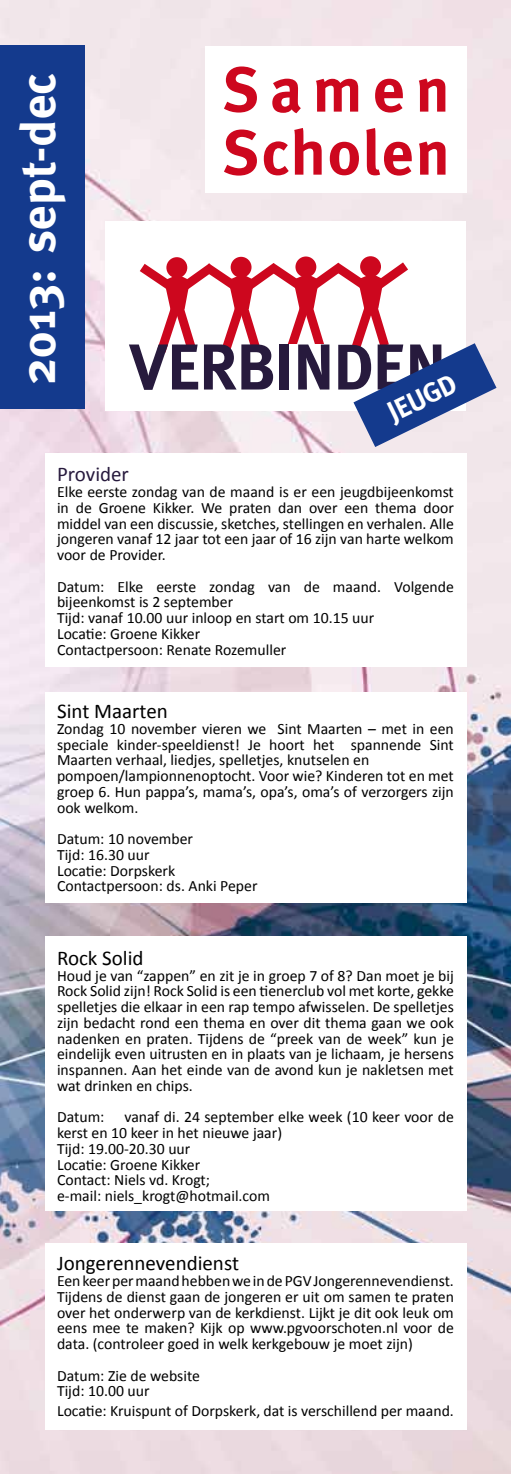
<style>
.page{position:relative;width:511px;height:1474px;background:#fff}
.page>*{position:absolute;margin:0;border:0;box-sizing:border-box;transform-origin:0 0}
.t1{font:700 64.75px "Meta";color:#271a3d}
.t2{font:700 63px/63px "Meta";letter-spacing:.035em;color:#cd071e}
.t3{font:700 49px "Meta";color:#fff}
.t4{font:700 28px "Meta";color:#fff}
.t5{font:21px "Calibri";color:#000}
.t6{font:21px "Calibri";color:#271a3d}
.t7{font:15.75px/15.8px "Calibri";color:#000}
</style>
<div class="page">
<img style="left:0;top:0;width:511px;height:1473px">
<div style="left:0;top:45px;width:84px;height:363px;background:#143a8d"></div>
<div style="left:205px;top:46px;width:262px;height:146px;background:#fff"></div>
<div style="left:45px;top:453px;width:421px;height:214px;background:#fff"></div>
<div style="left:45px;top:936px;width:421px;height:274px;background:#fff"></div>
<div style="left:105px;top:221px;width:361px;height:190px;background:#fff"></div>
<svg style="left:130px;top:254px;width:366px;height:193px"></svg>
<div style="left:45px;top:692px;width:421px;height:211px;background:#fff"></div>
<div style="left:45px;top:1243px;width:421px;height:186px;background:#fff"></div>
<h3 class="t3" style="left:10px;top:384px;width:312px;rotate:-90deg">2013: sept-dec</h3>
<h2 class="t2" style="left:223px;top:58px;width:228px">Samen<br>Scholen</h2>
<h1 class="t1" style="left:129px;top:329px;width:318px">VERBINDEN</h1>
<h3 class="t4" style="left:382px;top:399px;width:74px;rotate:-26deg">JEUGD</h3>
<h3 class="t6" style="left:57px;top:461px;width:73px">Provider</h3>
<p class="t7" style="left:57px;top:483px;width:398px;text-align:justify">Elke eerste zondag van de maand is er een jeugdbijeenkomst in de Groene Kikker. We praten dan over een thema door middel van een discussie, sketches, stellingen en verhalen. Alle jongeren vanaf 12 jaar tot een jaar of 16 zijn van harte welkom voor de Provider.</p>
<p class="t7" style="left:57px;top:578px;width:398px">Datum: Elke eerste zondag van de maand. Volgende bijeenkomst is 2 september<br>Tijd: vanaf 10.00 uur inloop en start om 10.15 uur<br>Locatie: Groene Kikker<br>Contactpersoon: Renate Rozemuller</p>
<h3 class="t5" style="left:57px;top:698px;width:112px">Sint Maarten</h3>
<p class="t7" style="left:57px;top:720px;width:398px">Zondag 10 november vieren we Sint Maarten – met in een speciale kinder-speeldienst! Je hoort het spannende Sint Maarten verhaal, liedjes, spelletjes, knutselen en pompoen/lampionnenoptocht. Voor wie? Kinderen tot en met groep 6. Hun pappa’s, mama’s, opa’s, oma’s of verzorgers zijn ook welkom.</p>
<p class="t7" style="left:57px;top:830px;width:202px">Datum: 10 november<br>Tijd: 16.30 uur<br>Locatie: Dorpskerk<br>Contactpersoon: ds. Anki Peper</p>
<h3 class="t5" style="left:57px;top:944px;width:88px">Rock Solid</h3>
<p class="t7" style="left:57px;top:966px;width:398px;text-align:justify">Houd je van “zappen” en zit je in groep 7 of 8? Dan moet je bij Rock Solid zijn! Rock Solid is een tienerclub vol met korte, gekke spelletjes die elkaar in een rap tempo afwisselen. De spelletjes zijn bedacht rond een thema en over dit thema gaan we ook nadenken en praten. Tijdens de “preek van de week” kun je eindelijk even uitrusten en in plaats van je lichaam, je hersens inspannen. Aan het einde van de avond kun je nakletsen met wat drinken en chips.</p>
<p class="t7" style="left:57px;top:1108px;width:49px">Datum:</p>
<p class="t7" style="left:57px;top:1108px;width:398px;text-indent:67px">vanaf di. 24 september elke week (10 keer voor de kerst en 10 keer in het nieuwe jaar)<br>Tijd: 19.00-20.30 uur<br>Locatie: Groene Kikker<br>Contact: Niels vd. Krogt;<br>e-mail: niels_krogt@hotmail.com</p>
<h3 class="t5" style="left:57px;top:1250px;width:183px">Jongerennevendienst</h3>
<p class="t7" style="left:57px;top:1272px;width:398px;text-align:justify">Een keer per maand hebben we in de PGV Jongerennevendienst.<br>Tijdens de dienst gaan de jongeren er uit om samen te praten over het onderwerp van de kerkdienst. Lijkt je dit ook leuk om eens mee te maken? Kijk op www.pgvoorschoten.nl voor de data. (controleer goed in welk kerkgebouw je moet zijn)</p>
<p class="t7" style="left:57px;top:1366px;width:144px">Datum: Zie de website<br>Tijd: 10.00 uur</p>
<p class="t7" style="left:57px;top:1401px;width:398px">Locatie: Kruispunt of Dorpskerk, dat is verschillend per maand.</p>
</div>
